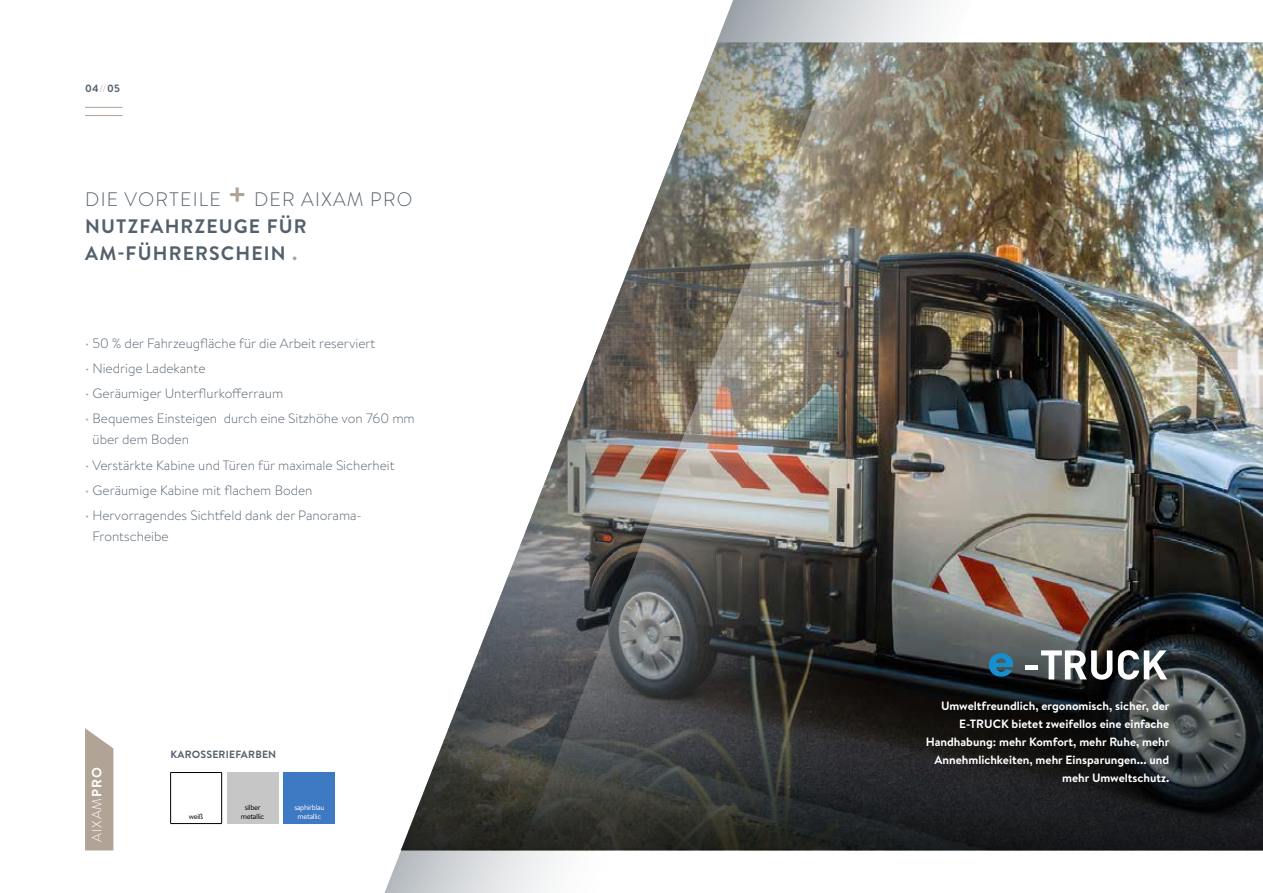
<style>
.page{position:relative;width:1263px;height:893px;background:#fff}
.page>*{position:absolute;margin:0;border:0;box-sizing:border-box;transform-origin:0 0}
.t1{font:700 19.5px/27px "Brandon Text";letter-spacing:.06em;color:#54616c}
.t2{font:300 13.5px/21px "Brandon Text";color:#54616c}
.t3{font:300 13.5px "Brandon Text";letter-spacing:.07em;color:#fff}
.t4{font:700 12px/18px "Brandon Text";color:#fff;text-align:right}
.t5{font:700 10.5px "Brandon Text";letter-spacing:.02em;color:#54616c}
.t6{font:7.5px/9px "Brandon Text";letter-spacing:-.04em;color:#000;text-align:center}
.t7{font:7.5px/9px "Brandon Text";letter-spacing:-.04em;color:#fff;text-align:center}
.s1{font-weight:300;color:#b1a395}
.s2{font-weight:300}
.s3{font-size:33px;color:#b1a395}
.s4{color:#b1a395}
.s5{font-weight:700}
</style>
<div class="page">
<svg style="left:384px;top:0;width:593px;height:893px"></svg>
<hr style="left:170px;top:772px;width:52px;height:1px;background:#000">
<hr style="left:170px;top:773px;width:1px;height:50px;background:#000">
<hr style="left:221px;top:773px;width:1px;height:50px;background:#000">
<hr style="left:170px;top:823px;width:52px;height:1px;background:#000">
<div style="left:227px;top:772px;width:51px;height:51px;background:#c6c6c6"></div>
<div style="left:284px;top:772px;width:51px;height:51px;background:#3e7ac3"></div>
<hr style="left:85px;top:115px;width:37px;height:1px;background:#b1a395">
<hr style="left:85px;top:107px;width:37px;height:1px;background:#b1a395">
<img style="left:401px;top:43px;width:862px;height:807px">
<div style="left:1025px;top:665px;width:12px;height:5px;background:#fff"></div>
<svg style="left:1041px;top:650px;width:71px;height:30px"></svg>
<svg style="left:1118px;top:650px;width:49px;height:30px"></svg>
<svg style="left:989px;top:653px;width:24px;height:24px"></svg>
<svg style="left:85px;top:728px;width:28px;height:122px;background:#b7aa9d"></svg>
<p class="t5" style="left:85px;top:81px;width:37px">04<span class="s1">//</span>05</p>
<h1 class="t1" style="left:85px;top:185px;width:329px"><span class="s2">DIE VORTEILE</span> <span class="s3">+</span> <span class="s2">DER AIXAM PRO<br></span>NUTZFAHRZEUGE FÜR<br>AM-FÜHRERSCHEIN <span class="s4">.</span></h1>
<p class="t2" style="left:85px;top:332px;width:292px"><span class="s4">•</span> 50 % der Fahrzeugfläche für die Arbeit reserviert</p>
<p class="t2" style="left:85px;top:357px;width:122px"><span class="s4">•</span> Niedrige Ladekante</p>
<p class="t2" style="left:85px;top:382px;width:200px"><span class="s4">•</span> Geräumiger Unterflurkofferraum</p>
<p class="t2" style="left:93px;top:408px;width:324px;text-indent:-7px"><span class="s4">•</span> Bequemes Einsteigen durch eine Sitzhöhe von 760 mm über dem Boden</p>
<p class="t2" style="left:85px;top:454px;width:311px"><span class="s4">•</span> Verstärkte Kabine und Türen für maximale Sicherheit</p>
<p class="t2" style="left:85px;top:479px;width:229px"><span class="s4">•</span> Geräumige Kabine mit flachem Boden</p>
<p class="t2" style="left:93px;top:504px;width:271px;text-indent:-7px"><span class="s4">•</span> Hervorragendes Sichtfeld dank der Panorama-<br>Frontscheibe</p>
<p class="t3" style="left:88px;top:842px;width:76px;rotate:-90deg">AIXAM<span class="s5">PRO</span></p>
<p class="t5" style="left:170px;top:747px;width:107px">KAROSSERIEFARBEN</p>
<p class="t6" style="left:189px;top:812px;width:16px">weiß</p>
<p class="t6" style="left:241px;top:803px;width:25px">silber metallic</p>
<p class="t7" style="left:294px;top:803px;width:32px">saphirblau metallic</p>
<p class="t4" style="left:926px;top:696px;width:245px">Umweltfreundlich, ergonomisch, sicher, der E-TRUCK bietet zweifellos eine einfache Handhabung: mehr Komfort, mehr Ruhe, mehr Annehmlichkeiten, mehr Einsparungen... und mehr Umweltschutz.</p>
</div>
